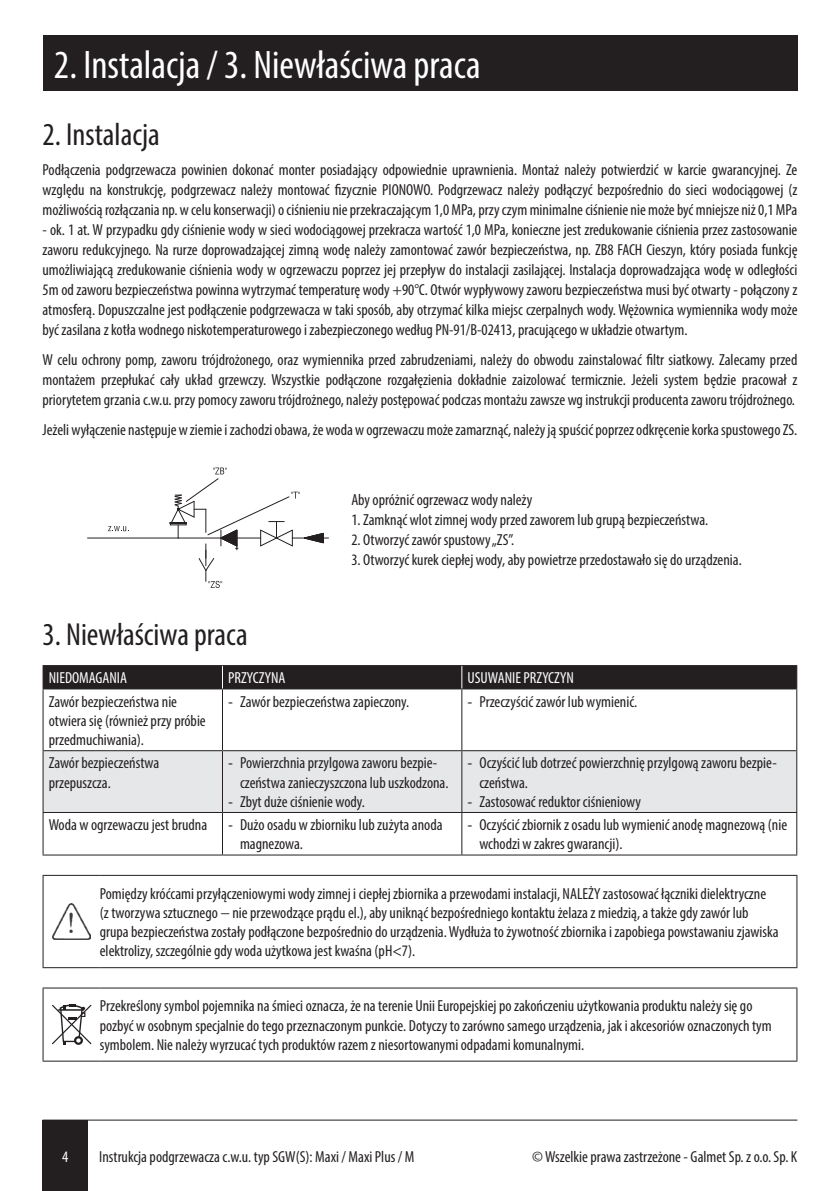
<style>
.page{position:relative;width:840px;height:1191px;background:#fff}
.page>*{position:absolute;margin:0;border:0;box-sizing:border-box;transform-origin:0 0}
.t1{font:condensed 40px "Myriad Pro";color:#fff}
.t2{font:condensed 32px "Myriad Pro";color:#231f20}
.t3{font:condensed 16px/19.2px "Myriad Pro";color:#231f20}
.t4{font:condensed 16px "Myriad Pro";color:#fff}
.s1{font-family:"Calibri";font-stretch:normal}
</style>
<div class="page">
<hr style="left:43px;top:1119px;width:754px;height:1px;background:#231f20">
<div style="left:43px;top:1120px;width:45px;height:71px;background:#231f20"></div>
<div style="left:43px;top:35px;width:754px;height:56px;background:#231f20"></div>
<hr style="left:87px;top:537px;width:91px;height:1px;background:#231f20">
<svg style="left:108px;top:526px;width:19px;height:5px"></svg>
<svg style="left:169px;top:467px;width:159px;height:121px"></svg>
<div style="left:44px;top:751px;width:751px;height:61px;background:#e6e7e9"></div>
<hr style="left:43px;top:689px;width:1px;height:61px;background:#231f20">
<hr style="left:222px;top:689px;width:1px;height:61px;background:#231f20">
<hr style="left:461px;top:689px;width:1px;height:61px;background:#231f20">
<hr style="left:795px;top:689px;width:1px;height:61px;background:#231f20">
<hr style="left:43px;top:750px;width:179px;height:1px;background:#231f20">
<hr style="left:43px;top:751px;width:1px;height:61px;background:#231f20">
<hr style="left:222px;top:750px;width:239px;height:1px;background:#231f20">
<hr style="left:222px;top:751px;width:1px;height:61px;background:#231f20">
<hr style="left:461px;top:750px;width:335px;height:1px;background:#231f20">
<hr style="left:461px;top:751px;width:1px;height:61px;background:#231f20">
<hr style="left:795px;top:751px;width:1px;height:61px;background:#231f20">
<hr style="left:43px;top:812px;width:179px;height:1px;background:#231f20">
<hr style="left:43px;top:813px;width:1px;height:41px;background:#231f20">
<hr style="left:222px;top:812px;width:239px;height:1px;background:#231f20">
<hr style="left:222px;top:813px;width:1px;height:41px;background:#231f20">
<hr style="left:461px;top:812px;width:335px;height:1px;background:#231f20">
<hr style="left:461px;top:813px;width:1px;height:41px;background:#231f20">
<hr style="left:795px;top:813px;width:1px;height:41px;background:#231f20">
<hr style="left:43px;top:854px;width:179px;height:1px;background:#231f20">
<hr style="left:222px;top:854px;width:239px;height:1px;background:#231f20">
<hr style="left:461px;top:854px;width:335px;height:1px;background:#231f20">
<div style="left:43px;top:665px;width:753px;height:24px;background:#231f20"></div>
<hr style="left:43px;top:875px;width:57px;height:1px;background:#231f20">
<hr style="left:43px;top:876px;width:1px;height:91px;background:#231f20">
<hr style="left:100px;top:875px;width:697px;height:1px;background:#231f20">
<hr style="left:796px;top:876px;width:1px;height:91px;background:#231f20">
<hr style="left:43px;top:967px;width:57px;height:1px;background:#231f20">
<hr style="left:100px;top:967px;width:697px;height:1px;background:#231f20">
<img style="left:53px;top:904px;width:38px;height:35px">
<hr style="left:43px;top:987px;width:57px;height:1px;background:#231f20">
<hr style="left:43px;top:988px;width:1px;height:72px;background:#231f20">
<hr style="left:100px;top:987px;width:697px;height:1px;background:#231f20">
<hr style="left:796px;top:988px;width:1px;height:72px;background:#231f20">
<hr style="left:43px;top:1060px;width:57px;height:1px;background:#231f20">
<hr style="left:100px;top:1060px;width:697px;height:1px;background:#231f20">
<svg style="left:52px;top:1004px;width:40px;height:41px"></svg>
<h1 class="t1" style="left:54px;top:41px;width:428px">2. Instalacja / 3. Niewłaściwa praca</h1>
<h2 class="t2" style="left:43px;top:115px;width:119px">2. Instalacja</h2>
<p class="t3" style="left:43px;top:160px;width:756px;line-height:20px;text-align:justify">Podłączenia podgrzewacza powinien dokonać monter posiadający odpowiednie uprawnienia. Montaż należy potwierdzić w karcie gwarancyjnej. Ze względu na konstrukcję, podgrzewacz należy montować fizycznie PIONOWO. Podgrzewacz należy podłączyć bezpośrednio do sieci wodociągowej (z możliwością rozłączania np. w celu konserwacji) o ciśnieniu nie przekraczającym 1,0 MPa, przy czym minimalne ciśnienie nie może być mniejsze niż 0,1 MPa</p>
<p class="t3" style="left:43px;top:220px;width:756px;line-height:20px;text-align:justify">- ok. 1 at. W przypadku gdy ciśnienie wody w sieci wodociągowej przekracza wartość 1,0 MPa, konieczne jest zredukowanie ciśnienia przez zastosowanie zaworu redukcyjnego. Na rurze doprowadzającej zimną wodę należy zamontować zawór bezpieczeństwa, np. ZB8 FACH Cieszyn, który posiada funkcję umożliwiającą zredukowanie ciśnienia wody w ogrzewaczu poprzez jej przepływ do instalacji zasilającej. Instalacja doprowadzająca wodę w odległości 5m od zaworu bezpieczeństwa powinna wytrzymać temperaturę wody +90°C. Otwór wypływowy zaworu bezpieczeństwa musi być otwarty - połączony z atmosferą. Dopuszczalne jest podłączenie podgrzewacza w taki sposób, aby otrzymać kilka miejsc czerpalnych wody. Wężownica wymiennika wody może być zasilana z kotła wodnego niskotemperaturowego i zabezpieczonego według PN-91/B-02413, pracującego w układzie otwartym.</p>
<p class="t3" style="left:43px;top:350px;width:756px;line-height:20px;text-align:justify">W celu ochrony pomp, zaworu trójdrożonego, oraz wymiennika przed zabrudzeniami, należy do obwodu zainstalować filtr siatkowy. Zalecamy przed montażem przepłukać cały układ grzewczy. Wszystkie podłączone rozgałęzienia dokładnie zaizolować termicznie. Jeżeli system będzie pracował z priorytetem grzania c.w.u. przy pomocy zaworu trójdrożnego, należy postępować podczas montażu zawsze wg instrukcji producenta zaworu trójdrożnego.</p>
<p class="t3" style="left:43px;top:420px;width:755px">Jeżeli wyłączenie następuje w ziemie i zachodzi obawa, że woda w ogrzewaczu może zamarznąć, należy ją spuścić poprzez odkręcenie korka spustowego ZS.</p>
<p class="t3" style="left:351px;top:490px;width:182px">Aby opróżnić ogrzewacz wody należy</p>
<p class="t3" style="left:351px;top:510px;width:358px">1. Zamknąć wlot zimnej wody przed zaworem lub grupą bezpieczeństwa.</p>
<p class="t3" style="left:351px;top:530px;width:164px">2. Otworzyć zawór spustowy „ZS”.</p>
<p class="t3" style="left:351px;top:550px;width:391px">3. Otworzyć kurek ciepłej wody, aby powietrze przedostawało się do urządzenia.</p>
<h2 class="t2" style="left:43px;top:615px;width:206px">3. Niewłaściwa praca</h2>
<p class="t4" style="left:49px;top:668px;width:80px">NIEDOMAGANIA</p>
<p class="t4" style="left:228px;top:668px;width:59px">PRZYCZYNA</p>
<p class="t4" style="left:467px;top:668px;width:108px">USUWANIE PRZYCZYN</p>
<p class="t3" style="left:49px;top:691px;width:158px">Zawór bezpieczeństwa nie otwiera się (również przy próbie przedmuchiwania).</p>
<p class="t3" style="left:228px;top:691px;width:182px"><span class="s1">-</span> Zawór bezpieczeństwa zapieczony.</p>
<p class="t3" style="left:467px;top:691px;width:171px"><span class="s1">-</span> Przeczyścić zawór lub wymienić.</p>
<p class="t3" style="left:49px;top:753px;width:112px">Zawór bezpieczeństwa przepuszcza.</p>
<p class="t3" style="left:240px;top:753px;width:210px;text-indent:-12px"><span class="s1">-</span> Powierzchnia przylgowa zaworu bezpie&shy;czeństwa zanieczyszczona lub uszkodzona.</p>
<p class="t3" style="left:228px;top:791px;width:138px"><span class="s1">-</span> Zbyt duże ciśnienie wody.</p>
<p class="t3" style="left:479px;top:753px;width:299px;text-indent:-12px"><span class="s1">-</span> Oczyścić lub dotrzeć powierzchnię przylgową zaworu bezpie&shy;czeństwa.</p>
<p class="t3" style="left:467px;top:791px;width:175px"><span class="s1">-</span> Zastosować reduktor ciśnieniowy</p>
<p class="t3" style="left:49px;top:815px;width:160px">Woda w ogrzewaczu jest brudna</p>
<p class="t3" style="left:240px;top:815px;width:204px;text-indent:-12px"><span class="s1">-</span> Dużo osadu w zbiorniku lub zużyta anoda magnezowa.</p>
<p class="t3" style="left:479px;top:815px;width:309px;text-indent:-12px"><span class="s1">-</span> Oczyścić zbiornik z osadu lub wymienić anodę magnezową (nie wchodzi w zakres gwarancji).</p>
<p class="t3" style="left:100px;top:883px;width:680px">Pomiędzy króćcami przyłączeniowymi wody zimnej i ciepłej zbiornika a przewodami instalacji, NALEŻY zastosować łączniki dielektryczne (z tworzywa sztucznego − nie przewodzące prądu el.), aby uniknąć bezpośredniego kontaktu żelaza z miedzią, a także gdy zawór lub grupa bezpieczeństwa zostały podłączone bezpośrednio do urządzenia. Wydłuża to żywotność zbiornika i zapobiega powstawaniu zjawiska elektrolizy, szczególnie gdy woda użytkowa jest kwaśna (pH&lt;7).</p>
<p class="t3" style="left:100px;top:996px;width:673px">Przekreślony symbol pojemnika na śmieci oznacza, że na terenie Unii Europejskiej po zakończeniu użytkowania produktu należy się go pozbyć w osobnym specjalnie do tego przeznaczonym punkcie. Dotyczy to zarówno samego urządzenia, jak i akcesoriów oznaczonych tym symbolem. Nie należy wyrzucać tych produktów razem z niesortowanymi odpadami komunalnymi.</p>
<p class="t4" style="left:62px;top:1146px;width:8px">4</p>
<p class="t3" style="left:99px;top:1146px;width:316px">Instrukcja podgrzewacza c.w.u. typ SGW(S): Maxi / Maxi Plus / M</p>
<p class="t3" style="left:532px;top:1146px;width:266px">© Wszelkie prawa zastrzeżone - Galmet Sp. z o.o. Sp. K</p>
</div>
